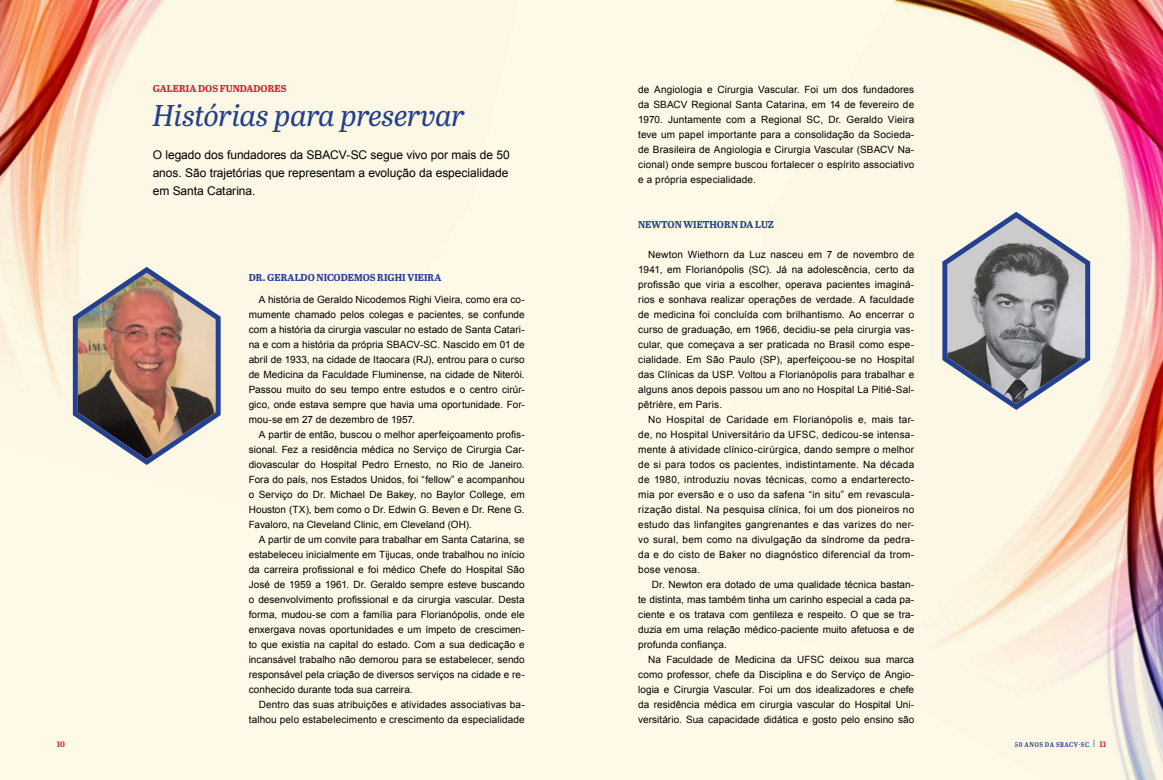
<style>
.page{position:relative;width:1163px;height:780px;background:#fff}
.page>*{position:absolute;margin:0;border:0;box-sizing:border-box;transform-origin:0 0}
.t1{font:italic 30px "Abril Titling";letter-spacing:-.005em;color:#25408f}
.t2{font:12px/18px "Arial";letter-spacing:-.005em;color:#000;text-align:justify}
.t3{font:10px/15px "Arial";letter-spacing:.01em;color:#000;text-align:justify}
.t4{font:700 10px "Abril Titling";color:#25408f}
.t5{font:700 10px "Abril Titling";color:#da2032}
.t6{font:700 8px "Abril Titling";color:#da2032}
.t7{font:7px "Abril Titling Cnd Sb";letter-spacing:.075em;color:#25408f}
.s1{font-family:"Abril Titling";font-weight:700;font-size:8px}
.s2{font-family:"Abril Titling";font-weight:700;font-size:8px;color:#da2032}
</style>
<div class="page">
<div style="left:0;top:0;width:581px;height:780px;background:#fffae7"></div>
<div style="left:581px;top:0;width:581px;height:780px;background:#fffae7"></div>
<img style="left:0;top:0;width:164px;height:394px">
<img style="left:893px;top:0;width:269px;height:780px">
<svg style="left:937px;top:208px;width:157px;height:206px"></svg>
<img style="left:68px;top:263px;width:153px;height:202px">
<p class="t5" style="left:153px;top:81px;width:135px">GALERIA DOS FUNDADORES</p>
<h1 class="t1" style="left:153px;top:94px;width:314px">Histórias para preservar</h1>
<p class="t2" style="left:153px;top:146px;width:358px">O legado dos fundadores da SBACV-SC segue vivo por mais de 50 anos. São trajetórias que representam a evolução da especialidade em Santa Catarina.</p>
<p class="t4" style="left:249px;top:270px;width:194px">DR. GERALDO NICODEMOS RIGHI VIEIRA</p>
<p class="t3" style="left:249px;top:292px;width:277px;text-indent:10px">A história de Geraldo Nicodemos Righi Vieira, como era co&shy;mumente chamado pelos colegas e pacientes, se confunde com a história da cirurgia vascular no estado de Santa Catari&shy;na e com a história da própria SBACV-SC. Nascido em 01 de abril de 1933, na cidade de Itaocara (RJ), entrou para o curso de Medicina da Faculdade Fluminense, na cidade de Niterói.<br>Passou muito do seu tempo entre estudos e o centro cirúr&shy;gico, onde estava sempre que havia uma oportunidade. For&shy;mou-se em 27 de dezembro de 1957.</p>
<p class="t3" style="left:249px;top:427px;width:277px;text-indent:10px">A partir de então, buscou o melhor aperfeiçoamento profis&shy;sional. Fez a residência médica no Serviço de Cirurgia Car&shy;diovascular do Hospital Pedro Ernesto, no Rio de Janeiro.<br>Fora do país, nos Estados Unidos, foi “fellow” e acompanhou o Serviço do Dr. Michael De Bakey, no Baylor College, em Houston (TX), bem como o Dr. Edwin G. Beven e Dr. Rene G.<br>Favaloro, na Cleveland Clinic, em Cleveland (OH).</p>
<p class="t3" style="left:249px;top:532px;width:277px;text-indent:10px">A partir de um convite para trabalhar em Santa Catarina, se estabeleceu inicialmente em Tijucas, onde trabalhou no início da carreira profissional e foi médico Chefe do Hospital São José de 1959 a 1961. Dr. Geraldo sempre esteve buscando o desenvolvimento profissional e da cirurgia vascular. Desta forma, mudou-se com a família para Florianópolis, onde ele enxergava novas oportunidades e um ímpeto de crescimen&shy;to que existia na capital do estado. Com a sua dedicação e incansável trabalho não demorou para se estabelecer, sendo responsável pela criação de diversos serviços na cidade e re&shy;conhecido durante toda sua carreira.</p>
<p class="t3" style="left:249px;top:697px;width:277px;text-align:right">Dentro das suas atribuições e atividades associativas ba&shy;talhou pelo estabelecimento e crescimento da especialidade</p>
<p class="t3" style="left:638px;top:82px;width:277px">de Angiologia e Cirurgia Vascular. Foi um dos fundadores da SBACV Regional Santa Catarina, em 14 de fevereiro de 1970. Juntamente com a Regional SC, Dr. Geraldo Vieira teve um papel importante para a consolidação da Socieda&shy;de Brasileira de Angiologia e Cirurgia Vascular (SBACV Na&shy;cional) onde sempre buscou fortalecer o espírito associativo e a própria especialidade.</p>
<p class="t4" style="left:638px;top:217px;width:137px">NEWTON WIETHORN DA LUZ</p>
<p class="t3" style="left:638px;top:247px;width:277px;text-indent:10px">Newton Wiethorn da Luz nasceu em 7 de novembro de 1941, em Florianópolis (SC). Já na adolescência, certo da profissão que viria a escolher, operava pacientes imaginá&shy;rios e sonhava realizar operações de verdade. A faculdade de medicina foi concluída com brilhantismo. Ao encerrar o curso de graduação, em 1966, decidiu-se pela cirurgia vas&shy;cular, que começava a ser praticada no Brasil como espe&shy;cialidade. Em São Paulo (SP), aperfeiçoou-se no Hospital das Clínicas da USP. Voltou a Florianópolis para trabalhar e alguns anos depois passou um ano no Hospital La Pitié-Sal&shy;pêtrière, em Paris.</p>
<p class="t3" style="left:638px;top:412px;width:277px;text-indent:10px">No Hospital de Caridade em Florianópolis e, mais tar&shy;de, no Hospital Universitário da UFSC, dedicou-se intensa&shy;mente à atividade clínico-cirúrgica, dando sempre o melhor de si para todos os pacientes, indistintamente. Na década de 1980, introduziu novas técnicas, como a endarterecto&shy;mia por eversão e o uso da safena “in situ” em revascula&shy;rização distal. Na pesquisa clínica, foi um dos pioneiros no estudo das linfangites gangrenantes e das varizes do ner&shy;vo sural, bem como na divulgação da síndrome da pedra&shy;da e do cisto de Baker no diagnóstico diferencial da trom&shy;bose venosa.</p>
<p class="t3" style="left:638px;top:577px;width:277px;text-indent:14px">Dr. Newton era dotado de uma qualidade técnica bastan&shy;te distinta, mas também tinha um carinho especial a cada pa&shy;ciente e os tratava com gentileza e respeito. O que se tra&shy;duzia em uma relação médico-paciente muito afetuosa e de profunda confiança.</p>
<p class="t3" style="left:638px;top:652px;width:277px;text-indent:10px">Na Faculdade de Medicina da UFSC deixou sua marca como professor, chefe da Disciplina e do Serviço de Angio&shy;logia e Cirurgia Vascular. Foi um dos idealizadores e chefe da residência médica em cirurgia vascular do Hospital Uni&shy;versitário. Sua capacidade didática e gosto pelo ensino são</p>
<p class="t6" style="left:57px;top:738px;width:10px">10</p>
<p class="t7" style="left:1014px;top:739px;width:93px">50 ANOS DA SBACV-SC <span class="s1">|</span> <span class="s2">11</span></p>
</div>
